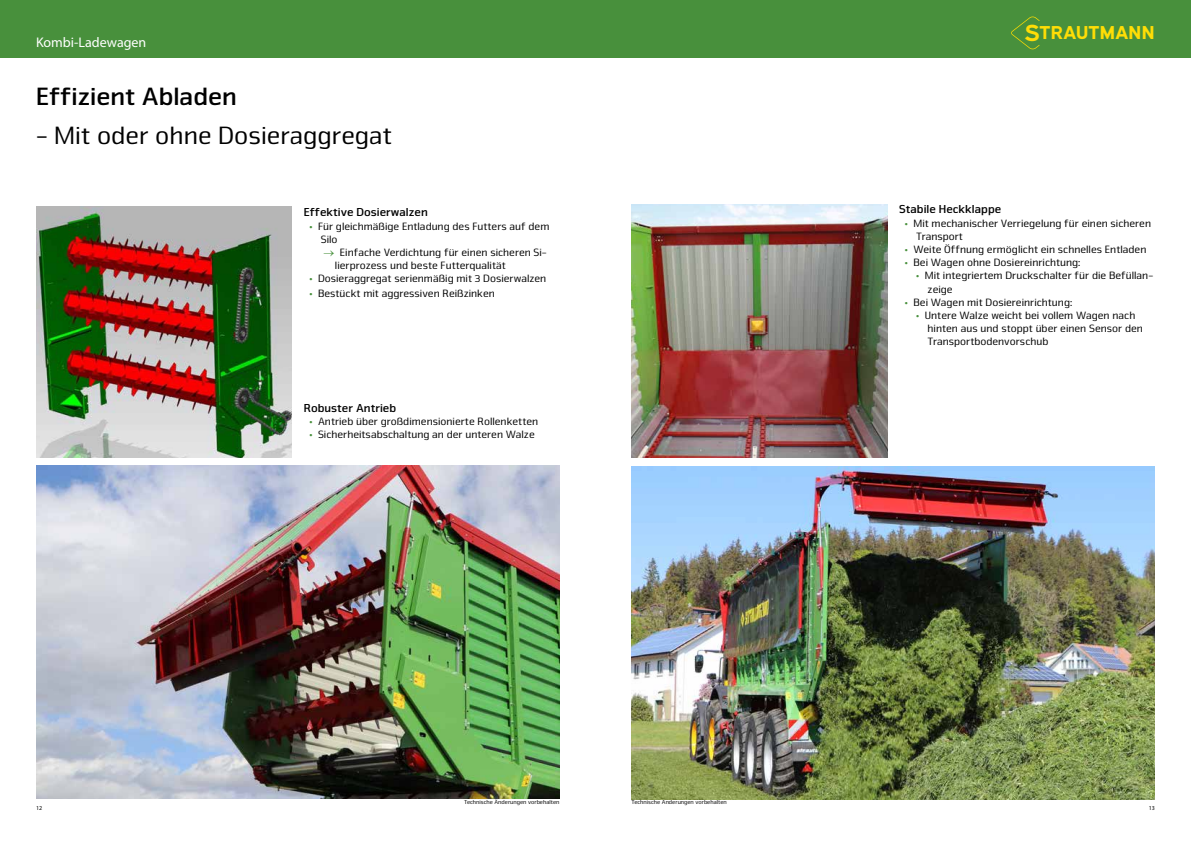
<style>
.page{position:relative;width:1191px;height:842px;background:#fff}
.page>*{position:absolute;margin:0;border:0;box-sizing:border-box;transform-origin:0 0}
.t1{font:26px "Nuri Pro";color:#000}
.t2{font:700 26px "Nuri Pro";color:#000}
.t3{font:700 18.7px "Expressway Rg";color:#ffdd06}
.t4{font:14px "Myriad Pro";color:#fff}
.t5{font:700 12px "Nuri Pro";color:#000}
.t6{font:11px/13.2px "Nuri Pro";color:#000}
.t7{font:6px "Nuri Pro";color:#000}
.t8{font:6px "Myriad Pro";color:#000}
.s1{font-family:"Myriad Pro";color:#48903c}
.s2{color:#48903c}
.s3{font-size:23.4px}
</style>
<div class="page">
<div style="left:0;top:0;width:1191px;height:57px;background:#48903c"></div>
<svg style="left:1011px;top:16px;width:28px;height:33px"></svg>
<img style="left:36px;top:207px;width:256px;height:251px">
<img style="left:631px;top:204px;width:256px;height:254px">
<img style="left:631px;top:466px;width:524px;height:333px">
<img style="left:36px;top:466px;width:523px;height:333px">
<p class="t4" style="left:36px;top:33px;width:112px">Kombi-Ladewagen</p>
<h1 class="t2" style="left:36px;top:81px;width:202px">Effizient Abladen</h1>
<h1 class="t1" style="left:36px;top:120px;width:358px">- Mit oder ohne Dosieraggregat</h1>
<p class="t5" style="left:304px;top:205px;width:126px">Effektive Dosierwalzen</p>
<p class="t6" style="left:321px;top:219px;width:230px;text-indent:-11px"><span class="s1">•</span> Für gleichmäßige Entladung des Futters auf dem<br>Silo</p>
<p class="t6" style="left:335px;top:246px;width:213px;text-indent:-11px"><span class="s2">→</span> Einfache Verdichtung für einen sicheren Si&shy;lierprozess und beste Futterqualität</p>
<p class="t6" style="left:309px;top:272px;width:238px"><span class="s1">•</span> Dosieraggregat serienmäßig mit 3 Dosierwalzen</p>
<p class="t6" style="left:309px;top:287px;width:187px"><span class="s1">•</span> Bestückt mit aggressiven Reißzinken</p>
<p class="t5" style="left:304px;top:401px;width:94px">Robuster Antrieb</p>
<p class="t6" style="left:309px;top:415px;width:230px"><span class="s1">•</span> Antrieb über großdimensionierte Rollenketten</p>
<p class="t6" style="left:309px;top:428px;width:227px"><span class="s1">•</span> Sicherheitsabschaltung an der unteren Walze</p>
<h2 class="t3" style="left:1024px;top:18px;width:132px"><span class="s3">S</span>TRAUTMANN</h2>
<p class="t5" style="left:899px;top:202px;width:103px">Stabile Heckklappe</p>
<p class="t6" style="left:916px;top:217px;width:236px;text-indent:-11px"><span class="s1">•</span> Mit mechanischer Verriegelung für einen sicheren<br>Transport</p>
<p class="t6" style="left:905px;top:243px;width:243px"><span class="s1">•</span> Weite Öffnung ermöglicht ein schnelles Entladen</p>
<p class="t6" style="left:905px;top:256px;width:177px"><span class="s1">•</span> Bei Wagen ohne Dosiereinrichtung:</p>
<p class="t6" style="left:927px;top:269px;width:227px;text-indent:-11px"><span class="s1">•</span> Mit integriertem Druckschalter für die Befüllan&shy;zeige</p>
<p class="t6" style="left:905px;top:296px;width:169px"><span class="s1">•</span> Bei Wagen mit Dosiereinrichtung:</p>
<p class="t6" style="left:927px;top:309px;width:217px;text-indent:-11px"><span class="s1">•</span> Untere Walze weicht bei vollem Wagen nach hinten aus und stoppt über einen Sensor den<br>Transportbodenvorschub</p>
<p class="t7" style="left:464px;top:799px;width:97px">Technische Änderungen vorbehalten</p>
<p class="t7" style="left:631px;top:799px;width:97px">Technische Änderungen vorbehalten</p>
<p class="t8" style="left:36px;top:805px;width:8px">12</p>
<p class="t8" style="left:1148px;top:805px;width:8px">13</p>
</div>
